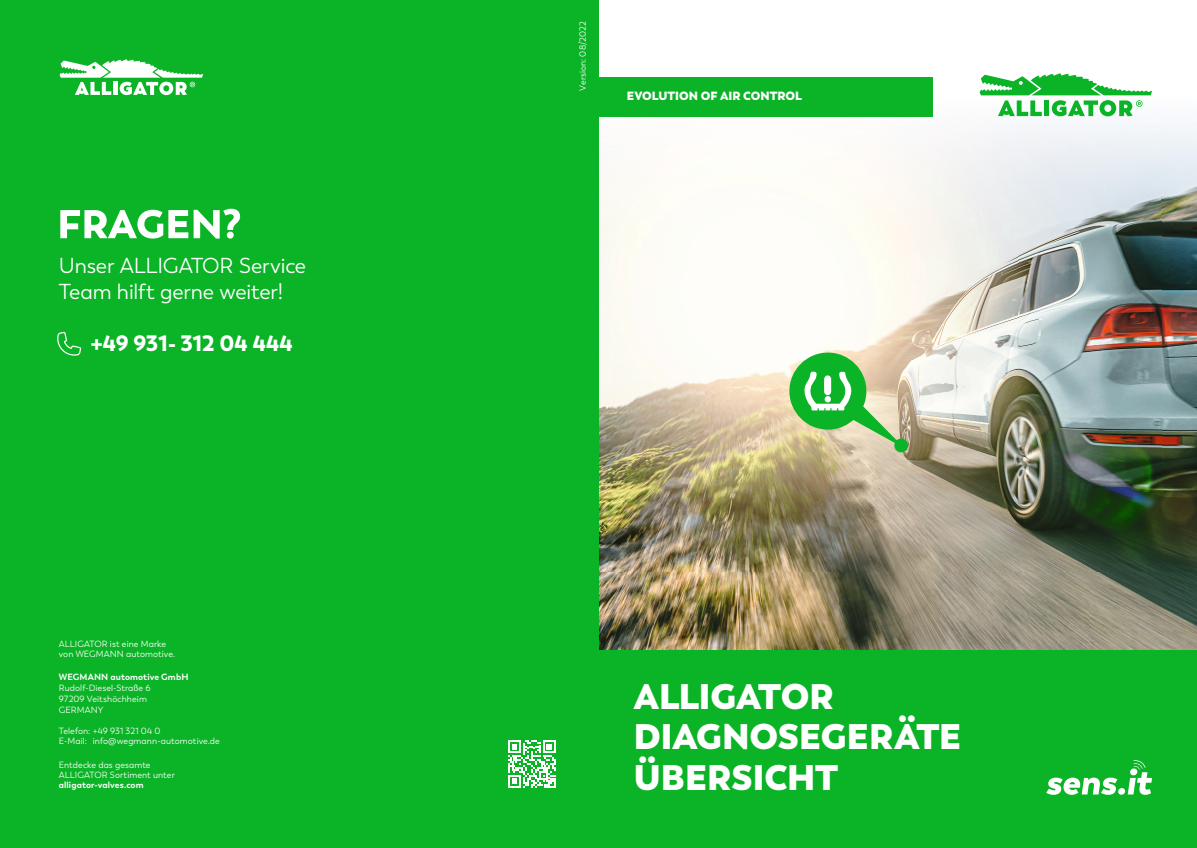
<style>
.page{position:relative;width:1197px;height:848px;background:#fff}
.page>*{position:absolute;margin:0;border:0;box-sizing:border-box;transform-origin:0 0}
.t1{font:800 35.4px/40.4px "Trenda";letter-spacing:-.005em;color:#fff}
.t2{font:900 22.2px "Trenda";letter-spacing:-.005em;color:#fff}
.t3{font:21.5px/25.9px "Trenda";letter-spacing:-.01em;color:#fff}
.t4{font:800 11.9px "Trenda";color:#fff}
.t5{font:9px/10px "Trenda";letter-spacing:.01em;color:#fff}
.t6{font:700 9px "Trenda";letter-spacing:.01em;color:#fff}
</style>
<div class="page">
<div style="left:590px;top:573px;width:606px;height:275px;background:#0bb326"></div>
<img style="left:598px;top:77px;width:598px;height:572px">
<div style="left:0;top:0;width:598px;height:848px;background:#0bb326"></div>
<div style="left:598px;top:77px;width:334px;height:39px;background:#0bb326"></div>
<svg style="left:979px;top:73px;width:172px;height:43px"></svg>
<svg style="left:1046px;top:777px;width:71px;height:17px"></svg>
<svg style="left:1117px;top:788px;width:7px;height:6px"></svg>
<svg style="left:1127px;top:760px;width:24px;height:34px"></svg>
<div style="left:894px;top:438px;width:14px;height:14px;background:#0bb326;border-radius:50%"></div>
<div style="left:789px;top:352px;width:77px;height:77px;background:#0bb326;border-radius:50%"></div>
<svg style="left:804px;top:372px;width:100px;height:76px"></svg>
<svg style="left:60px;top:59px;width:143px;height:36px"></svg>
<svg style="left:508px;top:740px;width:48px;height:48px"></svg>
<svg style="left:60px;top:209px;width:180px;height:29px"></svg>
<svg style="left:57px;top:331px;width:25px;height:25px"></svg>
<h3 class="t3" style="left:59px;top:253px;width:249px">Unser ALLIGATOR Service<br>Team hilft gerne weiter!</h3>
<h2 class="t2" style="left:91px;top:328px;width:203px">+49 931- 312 04 444</h2>
<p class="t5" style="left:59px;top:639px;width:118px">ALLIGATOR ist eine Marke von WEGMANN automotive.</p>
<p class="t6" style="left:59px;top:671px;width:131px">WEGMANN automotive GmbH</p>
<p class="t5" style="left:59px;top:682px;width:93px;line-height:11px">Rudolf-Diesel-Straße 6<br>97209 Veitshöchheim<br>GERMANY</p>
<p class="t5" style="left:59px;top:726px;width:162px">Telefon: +49 931 321 04 0<br>E-Mail: info@wegmann-automotive.de</p>
<p class="t5" style="left:59px;top:760px;width:117px">Entdecke das gesamte<br>ALLIGATOR Sortiment unter</p>
<p class="t6" style="left:59px;top:779px;width:86px">alligator-valves.com</p>
<p class="t5" style="left:577px;top:91px;width:70px;rotate:-90deg">Version: 08/2022</p>
<h3 class="t4" style="left:626px;top:89px;width:177px">EVOLUTION OF AIR CONTROL</h3>
<h1 class="t1" style="left:634px;top:676px;width:328px">ALLIGATOR<br>DIAGNOSEGERÄTE<br>ÜBERSICHT</h1>
</div>
